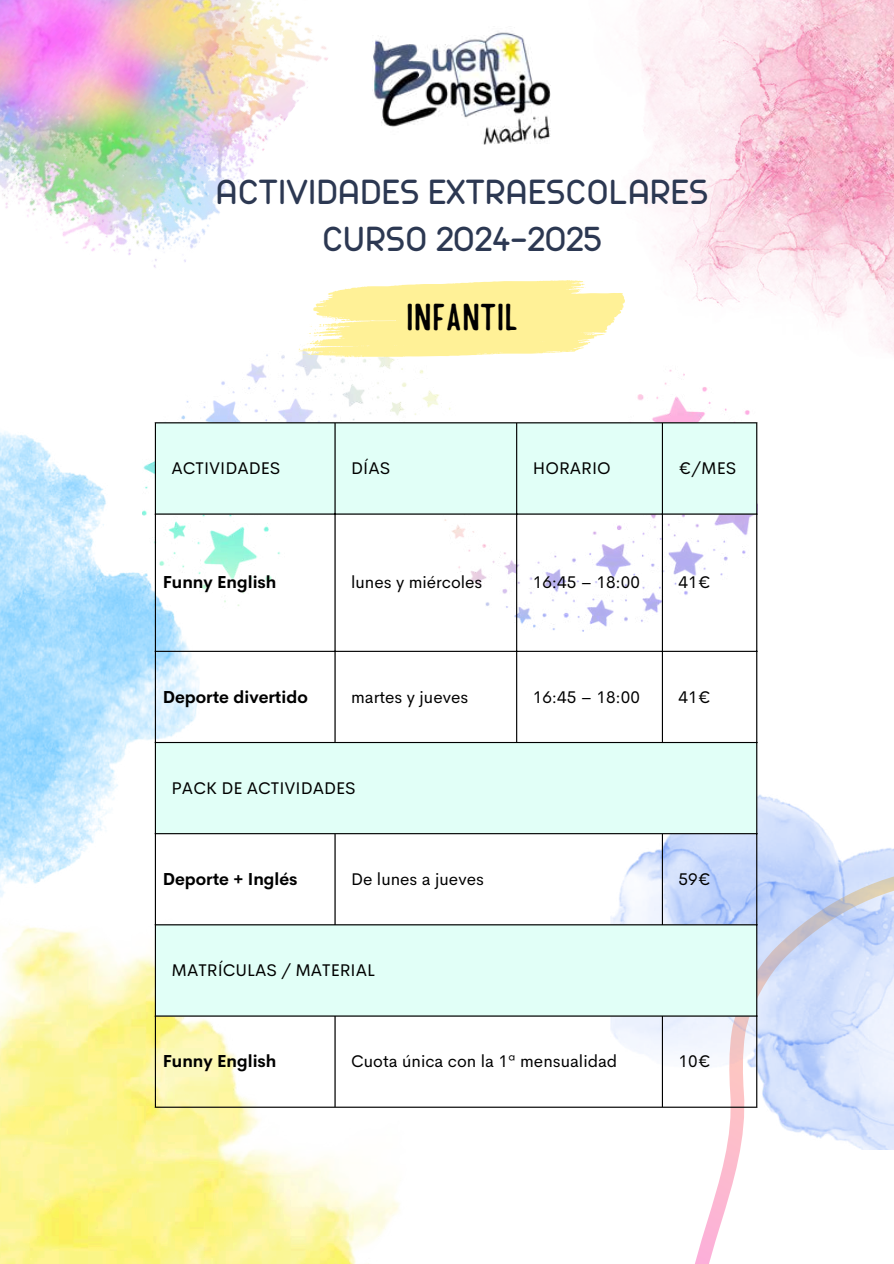
<style>
.page{position:relative;width:894px;height:1264px;background:#fff}
.page>*{position:absolute;margin:0;border:0;box-sizing:border-box;transform-origin:0 0}
.t1{font:37.8px/47.2px "Arista Pro";color:#2c3852;text-align:center}
.t2{font:37.2px "Handy Casual Condensed";letter-spacing:.04em;color:#000}
.t3{font:16.95px "Cerebri Sans";color:#000}
.t4{font:700 16.95px "Cerebri Sans";color:#000}
</style>
<div class="page">
<img style="left:0;top:0;width:328px;height:268px">
<svg style="left:695px;top:1149px;width:198px;height:114px"></svg>
<img style="left:638px;top:0;width:255px;height:353px">
<img style="left:610px;top:711px;width:283px;height:438px">
<img style="left:0;top:943px;width:425px;height:320px">
<img style="left:203px;top:344px;width:554px;height:78px">
<img style="left:373px;top:31px;width:177px;height:113px">
<img style="left:0;top:401px;width:189px;height:542px">
<svg style="left:156px;top:423px;width:600px;height:592px;fill:#e1fffc"></svg>
<hr style="left:155px;top:423px;width:1px;height:683px;background:#000">
<hr style="left:334px;top:423px;width:1px;height:319px;background:#000">
<hr style="left:334px;top:834px;width:1px;height:90px;background:#000">
<hr style="left:334px;top:1016px;width:1px;height:90px;background:#000">
<hr style="left:516px;top:423px;width:1px;height:319px;background:#000">
<hr style="left:661px;top:423px;width:1px;height:319px;background:#000">
<hr style="left:661px;top:834px;width:1px;height:90px;background:#000">
<hr style="left:661px;top:1016px;width:1px;height:90px;background:#000">
<hr style="left:756px;top:423px;width:1px;height:683px;background:#000">
<hr style="left:155px;top:422px;width:602px;height:1px;background:#000">
<hr style="left:155px;top:513px;width:602px;height:1px;background:#000">
<hr style="left:155px;top:650px;width:602px;height:2px;background:#000">
<hr style="left:155px;top:742px;width:602px;height:1px;background:#000">
<hr style="left:155px;top:833px;width:602px;height:1px;background:#000">
<hr style="left:155px;top:924px;width:602px;height:1px;background:#000">
<hr style="left:155px;top:1015px;width:602px;height:1px;background:#000">
<hr style="left:155px;top:1106px;width:602px;height:1px;background:#000">
<svg style="left:298px;top:280px;width:327px;height:77px"></svg>
<h1 class="t1" style="left:215px;top:171px;width:494px">ACTIVIDADES EXTRAESCOLARES<br>CURSO 2024-2025</h1>
<h2 class="t2" style="left:407px;top:292px;width:112px">INFANTIL</h2>
<p class="t3" style="left:171px;top:457px;width:110px">ACTIVIDADES</p>
<p class="t3" style="left:351px;top:457px;width:41px">DÍAS</p>
<p class="t3" style="left:532px;top:457px;width:79px">HORARIO</p>
<p class="t3" style="left:678px;top:457px;width:59px">€/MES</p>
<p class="t4" style="left:163px;top:571px;width:115px">Funny English</p>
<p class="t3" style="left:351px;top:571px;width:133px">lunes y miércoles</p>
<p class="t3" style="left:532px;top:571px;width:109px">16:45 – 18:00</p>
<p class="t3" style="left:678px;top:571px;width:34px">41€</p>
<p class="t4" style="left:163px;top:685px;width:146px">Deporte divertido</p>
<p class="t3" style="left:351px;top:685px;width:119px">martes y jueves</p>
<p class="t3" style="left:532px;top:685px;width:109px">16:45 – 18:00</p>
<p class="t3" style="left:678px;top:685px;width:34px">41€</p>
<p class="t3" style="left:171px;top:776px;width:186px">PACK DE ACTIVIDADES</p>
<p class="t4" style="left:163px;top:868px;width:136px">Deporte + Inglés</p>
<p class="t3" style="left:351px;top:868px;width:134px">De lunes a jueves</p>
<p class="t3" style="left:678px;top:868px;width:34px">59€</p>
<p class="t3" style="left:171px;top:959px;width:205px">MATRÍCULAS / MATERIAL</p>
<p class="t4" style="left:163px;top:1050px;width:115px">Funny English</p>
<p class="t3" style="left:351px;top:1050px;width:267px">Cuota única con la 1ª mensualidad</p>
<p class="t3" style="left:678px;top:1050px;width:34px">10€</p>
</div>
